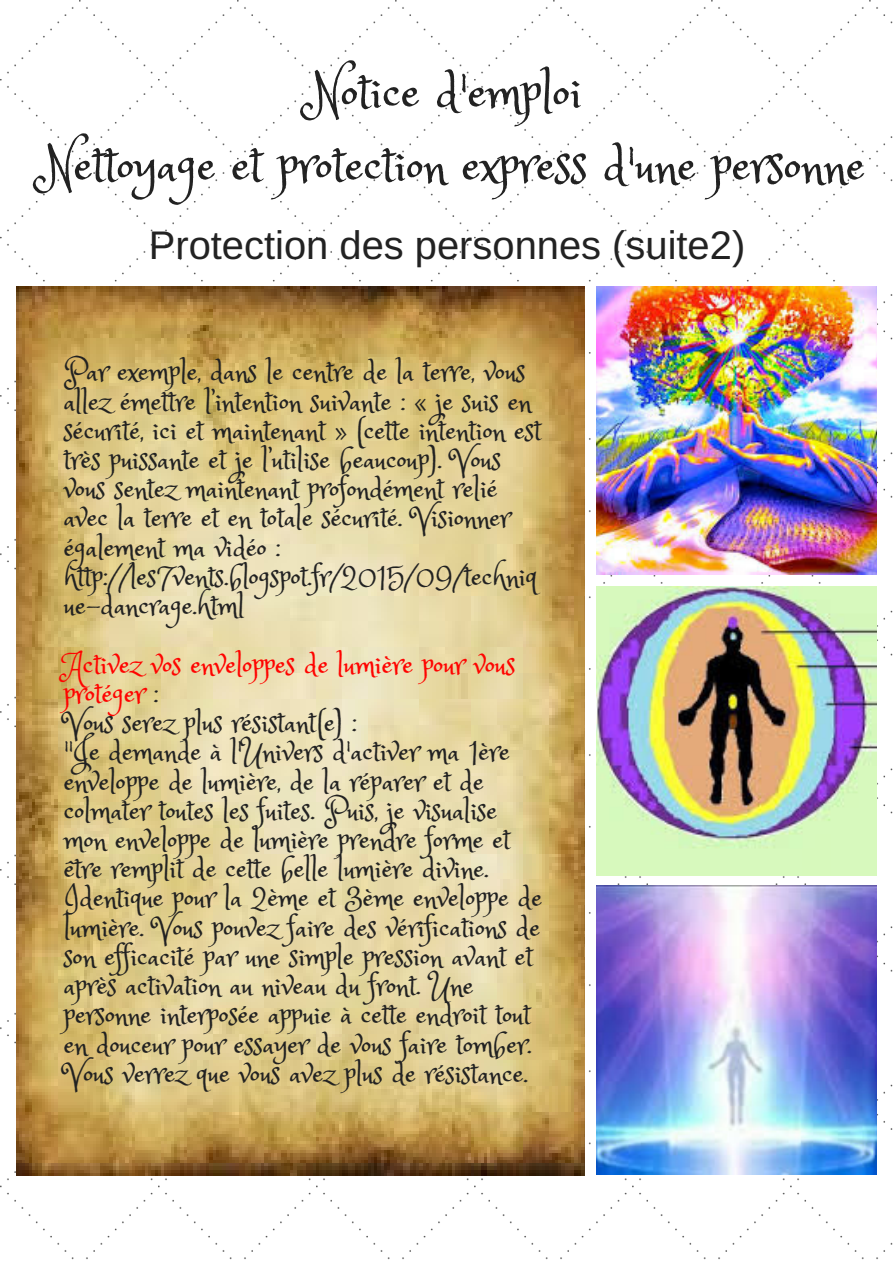
<style>
.page{position:relative;width:893px;height:1263px;background:#fff}
.page>*{position:absolute;margin:0;border:0;box-sizing:border-box;transform-origin:0 0}
.t1{font:52.35px/73.1px "Princess Sofia";color:#222;text-align:center}
.t2{font:39.9px "Arimo";color:#222}
.t3{font:29.85px/29.2px "Princess Sofia";color:#222}
.s1{color:#ff0300}
</style>
<div class="page">
<img style="left:0;top:0;width:892px;height:1260px">
<img style="left:17px;top:287px;width:568px;height:889px">
<img style="left:596px;top:287px;width:280px;height:287px">
<img style="left:596px;top:587px;width:280px;height:289px">
<img style="left:596px;top:886px;width:280px;height:289px">
<h1 class="t1" style="left:42px;top:52px;width:824px">Notice d'emploi<br>Nettoyage et protection express d'une personne</h1>
<h2 class="t2" style="left:149px;top:222px;width:598px">Protection des personnes (suite2)</h2>
<p class="t3" style="left:64px;top:355px;width:479px">Par exemple, dans le centre de la terre, vous allez émettre l’intention suivante : « je suis en sécurité, ici et maintenant » (cette intention est très puissante et je l’utilise beaucoup). Vous vous sentez maintenant profondément relié avec la terre et en totale sécurité. Visionner également ma vidéo : http://les7vents.blogspot.fr/2015/09/techniq ue-dancrage.html</p>
<p class="t3" style="left:64px;top:648px;width:479px"><span class="s1">Activez vos enveloppes de lumière pour vous protéger</span> :<br>Vous serez plus résistant(e) :<br>"Je demande à l'Univers d'activer ma 1ère enveloppe de lumière, de la réparer et de colmater toutes les fuites. Puis, je visualise mon enveloppe de lumière prendre forme et être remplit de cette belle lumière divine.<br>Identique pour la 2ème et 3ème enveloppe de lumière. Vous pouvez faire des vérifications de son ef icacité par une simple pression avant et après activation au niveau du front. Une personne interposée appuie à cette endroit tout en douceur pour essayer de vous faire tomber.<br>Vous verrez que vous avez plus de résistance.</p>
</div>
